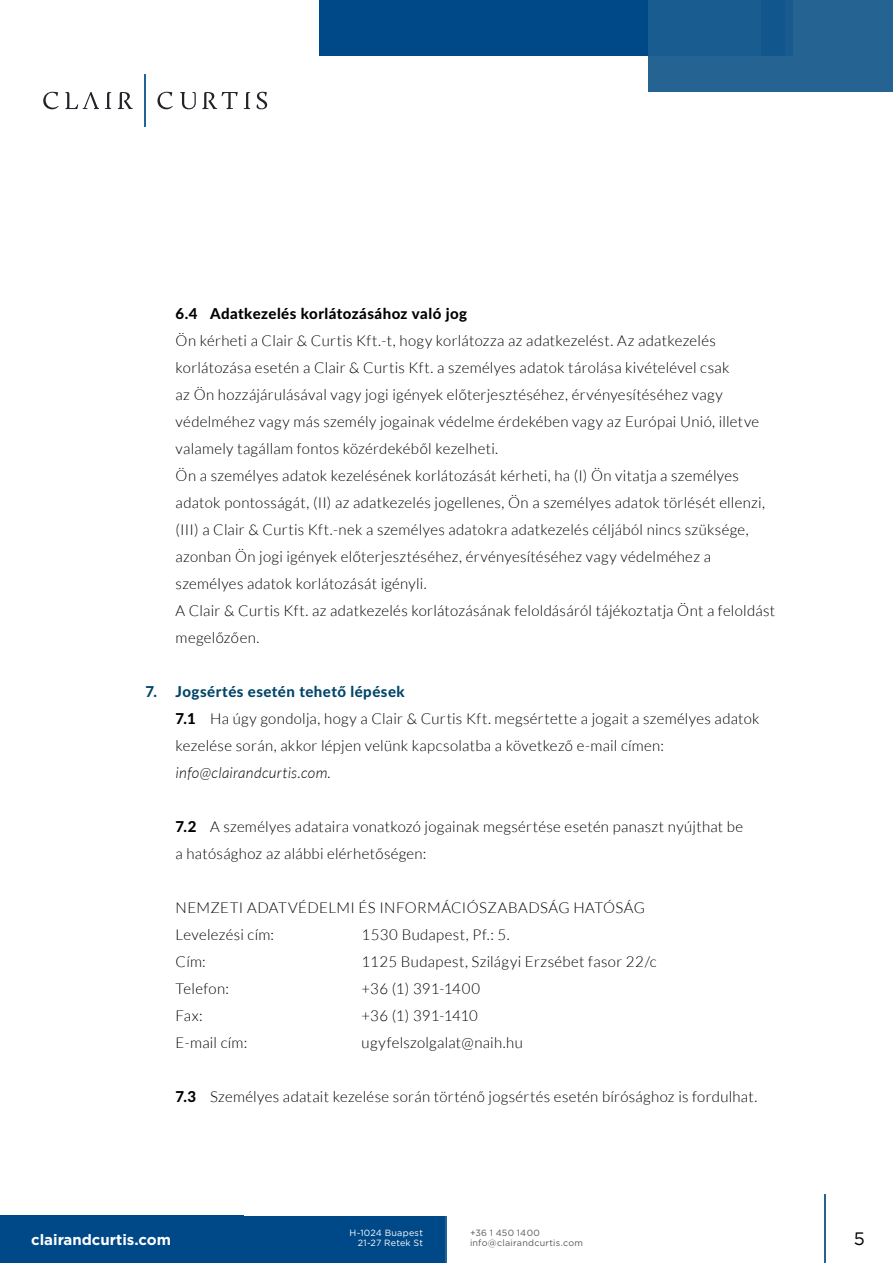
<style>
.page{position:relative;width:893px;height:1263px;background:#fff}
.page>*{position:absolute;margin:0;border:0;box-sizing:border-box;transform-origin:0 0}
.t1{font:18px "Gotham";color:#000}
.t2{font:15px/27px "Lato Light HU";letter-spacing:.02em;color:#000}
.t3{font:800 15px "Lato";letter-spacing:.03em;color:#000}
.t4{font:800 15px "Lato";letter-spacing:.03em;color:#004569}
.t5{font:15px "Lato Light Italic HU";letter-spacing:.02em;color:#000}
.t6{font:700 15px "Gotham";color:#fff}
.t7{font:9px/10.8px "Gotham";letter-spacing:.025em;color:#575756}
.t8{font:9px/10.8px "Gotham";letter-spacing:.025em;color:#fff;text-align:right}
.s1{font-family:"Lato";font-weight:800}
</style>
<div class="page">
<div style="left:0;top:1216px;width:446px;height:47px;background:#004988"></div>
<div style="left:319px;top:0;width:329px;height:93px;background:#004988"></div>
<div style="left:0;top:56px;width:648px;height:187px;background:#fff"></div>
<div style="left:648px;top:0;width:245px;height:92px;background:#256393"></div>
<div style="left:648px;top:0;width:137px;height:56px;background:#195d90"></div>
<div style="left:761px;top:0;width:31px;height:56px;background:#11578d"></div>
<hr style="left:446px;top:1216px;width:1px;height:47px;background:#256393">
<hr style="left:824px;top:1194px;width:2px;height:69px;background:#256393">
<svg style="left:118px;top:92px;width:15px;height:17px"></svg>
<svg style="left:105px;top:92px;width:6px;height:17px"></svg>
<svg style="left:65px;top:92px;width:34px;height:17px"></svg>
<svg style="left:43px;top:92px;width:16px;height:17px"></svg>
<svg style="left:257px;top:92px;width:10px;height:17px"></svg>
<svg style="left:180px;top:92px;width:16px;height:17px"></svg>
<svg style="left:157px;top:92px;width:16px;height:17px"></svg>
<svg style="left:202px;top:92px;width:36px;height:17px"></svg>
<svg style="left:244px;top:92px;width:6px;height:17px"></svg>
<hr style="left:144px;top:74px;width:2px;height:53px;background:#256393">
<p class="t3" style="left:176px;top:302px;width:293px">6.4 Adatkezelés korlátozásához való jog</p>
<p class="t2" style="left:176px;top:327px;width:601px">Ön kérheti a Clair &amp; Curtis Kft.-t, hogy korlátozza az adatkezelést. Az adatkezelés korlátozása esetén a Clair &amp; Curtis Kft. a személyes adatok tárolása kivételével csak<br>az Ön hozzájárulásával vagy jogi igények előterjesztéséhez, érvényesítéséhez vagy védelméhez vagy más személy jogainak védelme érdekében vagy az Európai Unió, illetve valamely tagállam fontos közérdekéből kezelheti.<br>Ön a személyes adatok kezelésének korlátozását kérheti, ha (I) Ön vitatja a személyes adatok pontosságát, (II) az adatkezelés jogellenes, Ön a személyes adatok törlését ellenzi, (III) a Clair &amp; Curtis Kft.-nek a személyes adatokra adatkezelés céljából nincs szüksége, azonban Ön jogi igények előterjesztéséhez, érvényesítéséhez vagy védelméhez a személyes adatok korlátozását igényli.<br>A Clair &amp; Curtis Kft. az adatkezelés korlátozásának feloldásáról tájékoztatja Önt a feloldást megelőzően.</p>
<p class="t4" style="left:146px;top:680px;width:261px">7. Jogsértés esetén tehető lépések</p>
<p class="t2" style="left:176px;top:705px;width:585px"><span class="s1">7.1</span> Ha úgy gondolja, hogy a Clair &amp; Curtis Kft. megsértette a jogait a személyes adatok kezelése során, akkor lépjen velünk kapcsolatba a következő e-mail címen:</p>
<p class="t5" style="left:176px;top:764px;width:157px">info@clairandcurtis.com.</p>
<p class="t2" style="left:176px;top:813px;width:569px"><span class="s1">7.2</span> A személyes adataira vonatkozó jogainak megsértése esetén panaszt nyújthat be a hatósághoz az alábbi elérhetőségen:</p>
<p class="t2" style="left:176px;top:894px;width:471px">NEMZETI ADATVÉDELMI ÉS INFORMÁCIÓSZABADSÁG HATÓSÁG<br>Levelezési cím:</p>
<p class="t2" style="left:362px;top:921px;width:150px">1530 Budapest, Pf.: 5.</p>
<p class="t2" style="left:176px;top:948px;width:32px">Cím:</p>
<p class="t2" style="left:362px;top:948px;width:297px">1125 Budapest, Szilágyi Erzsébet fasor 22/c</p>
<p class="t2" style="left:176px;top:975px;width:55px">Telefon:</p>
<p class="t2" style="left:362px;top:975px;width:120px">+36 (1) 391-1400</p>
<p class="t2" style="left:176px;top:1002px;width:29px">Fax:</p>
<p class="t2" style="left:362px;top:1002px;width:118px">+36 (1) 391-1410</p>
<p class="t2" style="left:176px;top:1029px;width:73px">E-mail cím:</p>
<p class="t2" style="left:362px;top:1029px;width:163px">ugyfelszolgalat@naih.hu</p>
<p class="t2" style="left:176px;top:1083px;width:583px"><span class="s1">7.3</span> Személyes adatait kezelése során történő jogsértés esetén bírósághoz is fordulhat.</p>
<p class="t8" style="left:349px;top:1227px;width:75px">H-1024 Buapest<br>21-27 Retek St</p>
<p class="t7" style="left:470px;top:1227px;width:115px">+36 1 450 1400 info@clairandcurtis.com</p>
<p class="t6" style="left:31px;top:1229px;width:141px">clairandcurtis.com</p>
<p class="t1" style="left:854px;top:1227px;width:13px">5</p>
</div>
